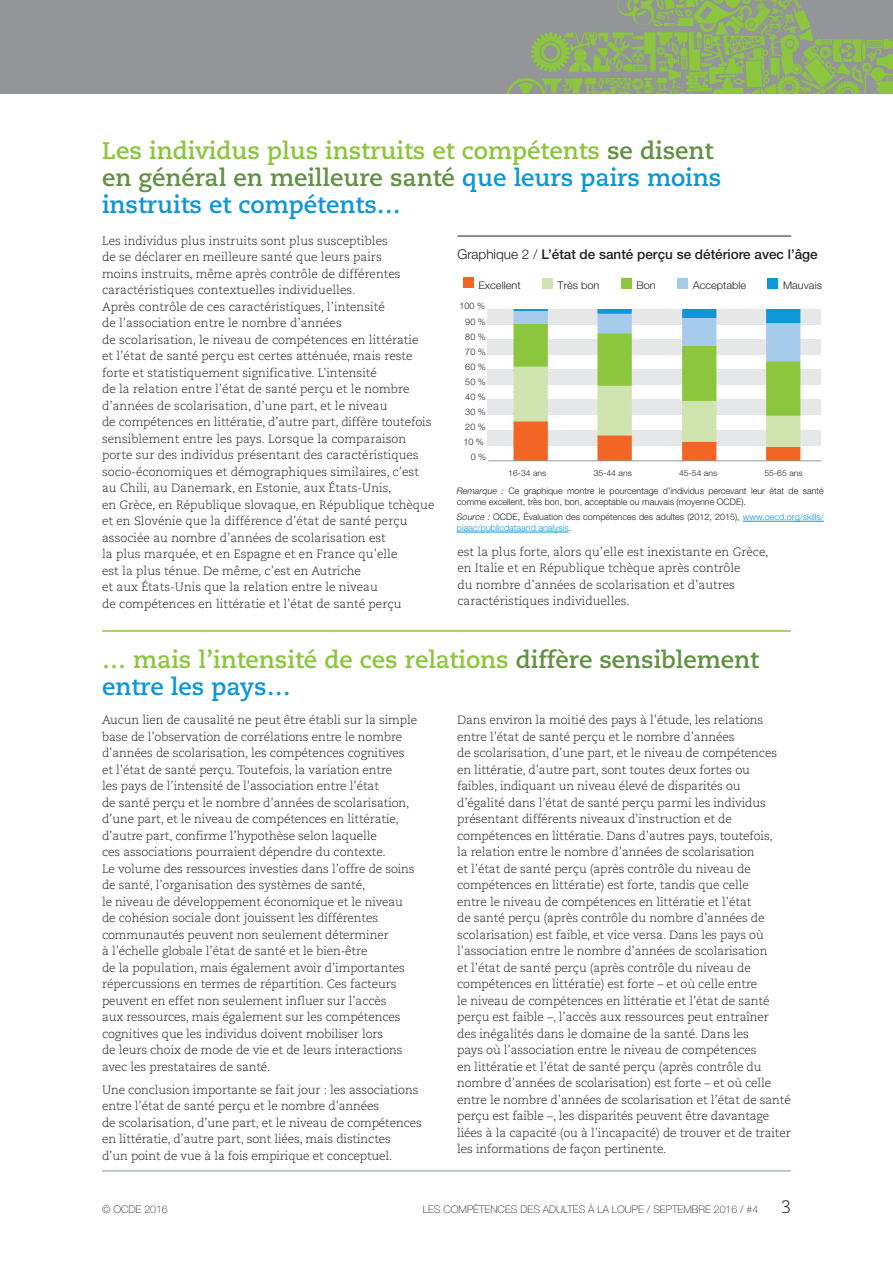
<style>
.page{position:relative;width:893px;height:1263px;background:#fff}
.page>*{position:absolute;margin:0;border:0;box-sizing:border-box;transform-origin:0 0}
.t1{font:700 24px/27px "Caecilia";color:#0e96d6}
.t2{font:700 24px/27px "Caecilia";color:#8bc63e}
.t3{font:300 18px "Caecilia";color:#231f20}
.t4{font:500 13.5px "Helvetica Neue";color:#231f20}
.t5{font:300 12px/16.5px "Caecilia";letter-spacing:-.01em;color:#231f20}
.t6{font:100 10.5px "Helvetica Neue";color:#231f20}
.t7{font:300 10.5px "Helvetica Neue";color:#231f20;scale:1.05 1}
.t8{font:300 9px/10.8px "Helvetica Neue";color:#231f20}
.t9{font:300 8.25px "Helvetica Neue";color:#231f20;scale:1.05 1}
.s1{color:#8bc63e}
.s2{color:#619143}
.s3{font-weight:300}
.s4{font-style:italic}
.s5{color:#0e96d6}
</style>
<div class="page">
<hr style="left:102px;top:1170px;width:689px;height:1px;background:#76998e">
<div style="left:0;top:0;width:893px;height:94px;background:#939598"></div>
<svg style="left:506px;top:0;width:387px;height:94px"></svg>
<hr style="left:457px;top:236px;width:334px;height:1px;background:#231f20">
<hr style="left:743px;top:521px;width:81px;height:1px;background:#0e96d6">
<hr style="left:457px;top:532px;width:112px;height:1px;background:#0e96d6">
<div style="left:768px;top:278px;width:10px;height:10px;background:#0e96d6"></div>
<div style="left:677px;top:278px;width:11px;height:10px;background:#a6cbeb"></div>
<div style="left:621px;top:278px;width:11px;height:10px;background:#8bc63e"></div>
<div style="left:542px;top:278px;width:11px;height:10px;background:#cfe4ae"></div>
<div style="left:487px;top:309px;width:334px;height:15px;background:#e6e7e9"></div>
<div style="left:487px;top:340px;width:334px;height:15px;background:#e6e7e9"></div>
<div style="left:487px;top:370px;width:334px;height:15px;background:#e6e7e9"></div>
<div style="left:487px;top:400px;width:334px;height:15px;background:#e6e7e9"></div>
<div style="left:487px;top:430px;width:334px;height:15px;background:#e6e7e9"></div>
<div style="left:463px;top:278px;width:11px;height:10px;background:#f26524"></div>
<svg style="left:514px;top:309px;width:286px;height:151px"></svg>
<hr style="left:488px;top:460px;width:333px;height:1px;background:#939598">
<hr style="left:102px;top:630px;width:689px;height:2px;background:#8bc63e">
<h1 class="t1" style="left:102px;top:137px;width:621px"><span class="s1">Les individus plus instruits et compétents</span> <span class="s2">se disent en général en meilleure santé</span> que leurs pairs moins instruits et compétents…</h1>
<p class="t5" style="left:102px;top:233px;width:334px">Les individus plus instruits sont plus susceptibles<br>de se déclarer en meilleure santé que leurs pairs<br>moins instruits, même après contrôle de différentes caractéristiques contextuelles individuelles.<br>Après contrôle de ces caractéristiques, l’intensité<br>de l’association entre le nombre d’années<br>de scolarisation, le niveau de compétences en littératie<br>et l’état de santé perçu est certes atténuée, mais reste forte et statistiquement significative. L’intensité<br>de la relation entre l’état de santé perçu et le nombre d’années de scolarisation, d’une part, et le niveau<br>de compétences en littératie, d’autre part, diffère toutefois sensiblement entre les pays. Lorsque la comparaison porte sur des individus présentant des caractéristiques socio-économiques et démographiques similaires, c’est au Chili, au Danemark, en Estonie, aux États-Unis,<br>en Grèce, en République slovaque, en République tchèque et en Slovénie que la différence d’état de santé perçu associée au nombre d’années de scolarisation est<br>la plus marquée, et en Espagne et en France qu’elle<br>est la plus ténue. De même, c’est en Autriche<br>et aux États-Unis que la relation entre le niveau<br>de compétences en littératie et l’état de santé perçu</p>
<p class="t4" style="left:457px;top:247px;width:362px"><span class="s3">Graphique 2 /</span> L’état de santé perçu se détériore avec l’âge</p>
<p class="t7" style="left:478px;top:279px;width:42px">Excellent</p>
<p class="t7" style="left:558px;top:279px;width:41px">Très bon</p>
<p class="t7" style="left:636px;top:279px;width:20px">Bon</p>
<p class="t7" style="left:693px;top:279px;width:52px">Acceptable</p>
<p class="t7" style="left:783px;top:279px;width:39px">Mauvais</p>
<p class="t8" style="left:459px;top:301px;width:27px">100 %</p>
<p class="t8" style="left:465px;top:331px;width:22px">80 %</p>
<p class="t8" style="left:465px;top:361px;width:22px">60 %</p>
<p class="t8" style="left:465px;top:391px;width:22px">40 %</p>
<p class="t8" style="left:465px;top:421px;width:22px">20 %</p>
<p class="t8" style="left:471px;top:451px;width:17px">0 %</p>
<p class="t8" style="left:465px;top:316px;width:22px">90 %</p>
<p class="t8" style="left:465px;top:346px;width:22px">70 %</p>
<p class="t8" style="left:465px;top:376px;width:22px">50 %</p>
<p class="t8" style="left:465px;top:406px;width:22px">30 %</p>
<p class="t8" style="left:463px;top:436px;width:22px">10 %</p>
<p class="t9" style="left:508px;top:468px;width:38px">16-34 ans</p>
<p class="t9" style="left:594px;top:468px;width:38px">35-44 ans</p>
<p class="t9" style="left:679px;top:468px;width:38px">45-54 ans</p>
<p class="t9" style="left:764px;top:468px;width:38px">55-65 ans</p>
<p class="t8" style="left:457px;top:486px;width:368px"><span class="s4">Remarque :</span> Ce graphique montre le pourcentage d’individus percevant leur état de santé comme excellent, très bon, bon, acceptable ou mauvais (moyenne OCDE).</p>
<p class="t8" style="left:457px;top:511px;width:368px"><span class="s4">Source :</span> OCDE, Évaluation des compétences des adultes (2012, 2015), <span class="s5">www.oecd.org/skills/ piaac/publicdataand analysis</span>.</p>
<p class="t5" style="left:457px;top:544px;width:313px">est la plus forte, alors qu’elle est inexistante en Grèce, en Italie et en République tchèque après contrôle<br>du nombre d’années de scolarisation et d’autres caractéristiques individuelles.</p>
<h1 class="t2" style="left:102px;top:646px;width:659px">… mais l’intensité de ces relations <span class="s2">diffère sensiblement </span><span class="s5">entre les pays…</span></h1>
<p class="t5" style="left:102px;top:712px;width:317px">Aucun lien de causalité ne peut être établi sur la simple base de l’observation de corrélations entre le nombre d’années de scolarisation, les compétences cognitives et l’état de santé perçu. Toutefois, la variation entre<br>les pays de l’intensité de l’association entre l’état<br>de santé perçu et le nombre d’années de scolarisation, d’une part, et le niveau de compétences en littératie, d’autre part, confirme l’hypothèse selon laquelle<br>ces associations pourraient dépendre du contexte.<br>Le volume des ressources investies dans l’offre de soins de santé, l’organisation des systèmes de santé,<br>le niveau de développement économique et le niveau de cohésion sociale dont jouissent les différentes communautés peuvent non seulement déterminer<br>à l’échelle globale l’état de santé et le bien-être<br>de la population, mais également avoir d’importantes répercussions en termes de répartition. Ces facteurs peuvent en effet non seulement influer sur l’accès<br>aux ressources, mais également sur les compétences cognitives que les individus doivent mobiliser lors<br>de leurs choix de mode de vie et de leurs interactions avec les prestataires de santé.</p>
<p class="t5" style="left:102px;top:1082px;width:321px">Une conclusion importante se fait jour : les associations entre l’état de santé perçu et le nombre d’années<br>de scolarisation, d’une part, et le niveau de compétences en littératie, d’autre part, sont liées, mais distinctes<br>d’un point de vue à la fois empirique et conceptuel.</p>
<p class="t5" style="left:457px;top:712px;width:335px">Dans environ la moitié des pays à l’étude, les relations entre l’état de santé perçu et le nombre d’années<br>de scolarisation, d’une part, et le niveau de compétences en littératie, d’autre part, sont toutes deux fortes ou faibles, indiquant un niveau élevé de disparités ou d’égalité dans l’état de santé perçu parmi les individus présentant différents niveaux d’instruction et de compétences en littératie. Dans d’autres pays, toutefois,<br>la relation entre le nombre d’années de scolarisation<br>et l’état de santé perçu (après contrôle du niveau de compétences en littératie) est forte, tandis que celle<br>entre le niveau de compétences en littératie et l’état<br>de santé perçu (après contrôle du nombre d’années de scolarisation) est faible, et vice versa. Dans les pays où l’association entre le nombre d’années de scolarisation<br>et l’état de santé perçu (après contrôle du niveau de compétences en littératie) est forte – et où celle entre<br>le niveau de compétences en littératie et l’état de santé perçu est faible –, l’accès aux ressources peut entraîner des inégalités dans le domaine de la santé. Dans les<br>pays où l’association entre le niveau de compétences<br>en littératie et l’état de santé perçu (après contrôle du nombre d’années de scolarisation) est forte – et où celle entre le nombre d’années de scolarisation et l’état de santé perçu est faible –, les disparités peuvent être davantage liées à la capacité (ou à l’incapacité) de trouver et de traiter les informations de façon pertinente.</p>
<p class="t6" style="left:102px;top:1203px;width:20px">© OCDE</p>
<p class="t6" style="left:144px;top:1203px;width:25px">2016</p>
<p class="t6" style="left:423px;top:1203px;width:337px">LES COMPÉTENCES DES ADULTES À LA LOUPE / SEPTEMBRE 2016 / #4</p>
<h2 class="t3" style="left:781px;top:1197px;width:12px">3</h2>
</div>
